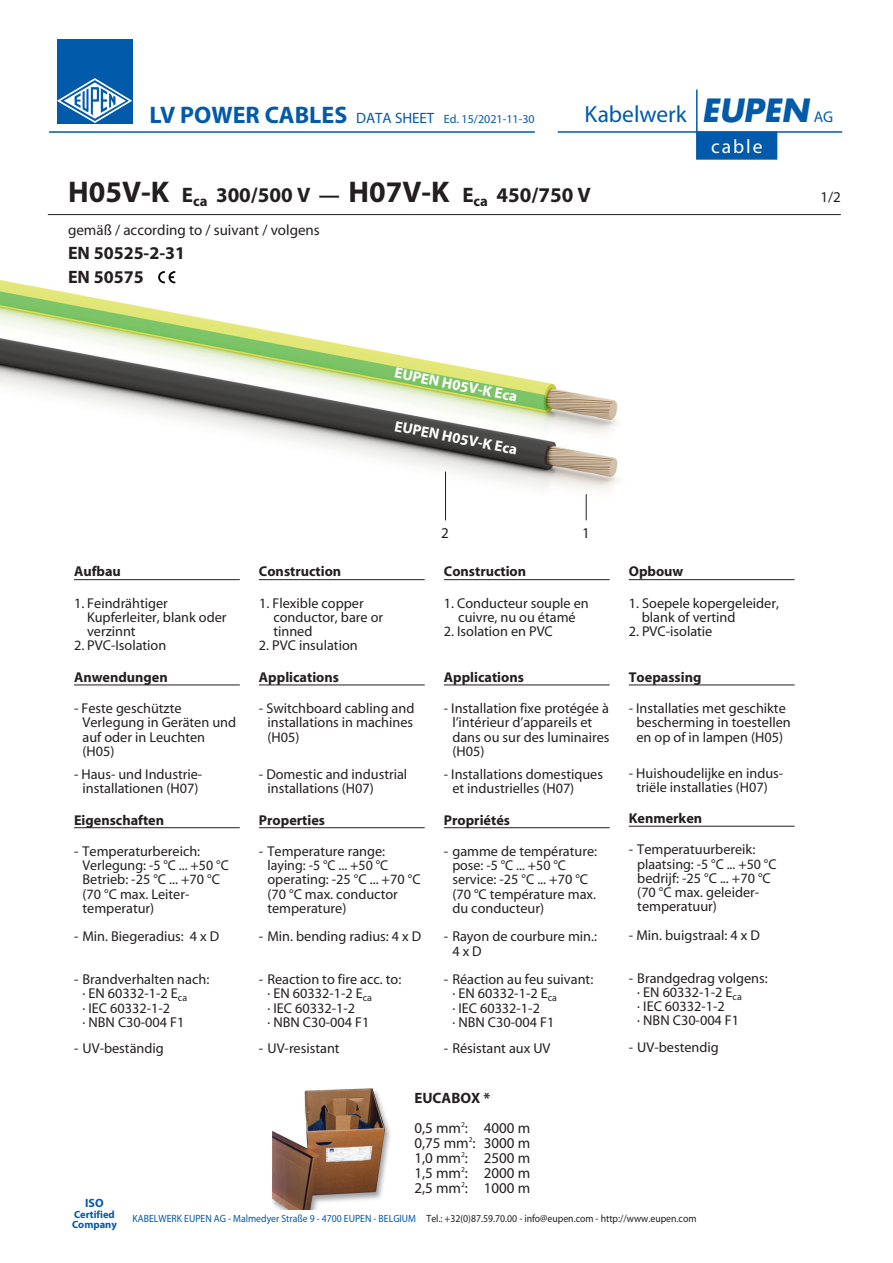
<style>
.page{position:relative;width:893px;height:1263px;background:#fff}
.page>*{position:absolute;margin:0;border:0;box-sizing:border-box;transform-origin:0 0}
.t1{font:23.4px "Myriad";color:#015aaa}
.t2{font:700 21px "Myriad";color:#231f20}
.t3{font:19.5px "Myriad";letter-spacing:.1em;color:#fff}
.t4{font:700 18px "Myriad";color:#231f20}
.t5{font:15px "Myriad";color:#231f20}
.t6{font:700 15px "Myriad";color:#fff}
.t7{font:700 15px "Myriad";color:#231f20}
.t8{font:14.25px/14.2px "Myriad";color:#231f20}
.t9{font:700 14.25px "Myriad";color:#231f20}
.t10{font:12px "Myriad";color:#015aaa}
.t11{font:700 12px "Myriad Pro";color:#015aaa}
.t12{font:10.5px "Myriad";color:#231f20;scale:.93 1}
.t13{font:700 10.5px "Myriad Pro";color:#015aaa}
.s1{font-weight:700;font-size:24px}
.s2{font-size:15px}
.s3{font-family:"Futura";font-weight:700;font-style:italic;font-size:31.2px}
.s4{font-size:15.6px}
.s5{font-size:30px}
.s6{font-size:12px;color:#fff}
.s7{color:#015aaa}
</style>
<div class="page">
<img style="left:0;top:214px;width:720px;height:307px">
<hr style="left:445px;top:472px;width:1px;height:48px;background:#231f20">
<svg style="left:586px;top:494px;width:1px;height:26px"></svg>
<img style="left:273px;top:1088px;width:117px;height:121px">
<svg style="left:696px;top:89px;width:82px;height:71px"></svg>
<hr style="left:558px;top:131px;width:284px;height:2px;background:#015aaa">
<hr style="left:49px;top:131px;width:486px;height:2px;background:#015aaa">
<div style="left:57px;top:39px;width:75px;height:85px;background:#015aaa"></div>
<svg style="left:57px;top:78px;width:75px;height:45px"></svg>
<hr style="left:74px;top:579px;width:166px;height:1px;background:#231f20">
<hr style="left:74px;top:684px;width:166px;height:1px;background:#231f20">
<hr style="left:74px;top:827px;width:166px;height:1px;background:#231f20">
<hr style="left:259px;top:579px;width:166px;height:1px;background:#231f20">
<hr style="left:259px;top:684px;width:166px;height:1px;background:#231f20">
<hr style="left:259px;top:827px;width:166px;height:1px;background:#231f20">
<hr style="left:444px;top:579px;width:166px;height:1px;background:#231f20">
<hr style="left:444px;top:684px;width:166px;height:1px;background:#231f20">
<hr style="left:444px;top:827px;width:166px;height:1px;background:#231f20">
<hr style="left:629px;top:579px;width:166px;height:1px;background:#231f20">
<hr style="left:629px;top:684px;width:166px;height:1px;background:#231f20">
<hr style="left:629px;top:826px;width:166px;height:1px;background:#231f20">
<hr style="left:48px;top:214px;width:793px;height:1px;background:#231f20">
<svg style="left:158px;top:271px;width:17px;height:13px"></svg>
<p class="t10" style="left:150px;top:114px;width:387px"><span class="s1">LV POWER CABLES</span> <span class="s2">DATA SHEET</span> Ed. 15/2021-11-30</p>
<p class="t1" style="left:585px;top:105px;width:250px">Kabelwerk <span class="s3">EUPEN</span> <span class="s4">AG</span></p>
<p class="t2" style="left:68px;top:187px;width:524px"><span class="s5">H05V-K</span> E<sub>ca</sub> 300/500 V — <span class="s5">H07V-K</span> E<sub>ca</sub> 450/750 V</p>
<p class="t5" style="left:68px;top:224px;width:253px">gemäß / according to / suivant / volgens</p>
<p class="t4" style="left:68px;top:246px;width:119px">EN 50525-2-31</p>
<p class="t4" style="left:68px;top:270px;width:77px">EN 50575</p>
<p class="t3" style="left:711px;top:139px;width:53px">cable</p>
<p class="t5" style="left:820px;top:192px;width:22px">1/2</p>
<p class="t6" style="left:396px;top:367px;width:126px;rotate:11deg">EUPEN H05V-K Eca</p>
<p class="t6" style="left:396px;top:420px;width:126px;rotate:11deg">EUPEN H05V-K Eca</p>
<p class="t9" style="left:74px;top:566px;width:48px">Aufbau</p>
<p class="t8" style="left:74px;top:597px;width:95px">1. Feindrähtiger</p>
<p class="t8" style="left:87px;top:611px;width:141px">Kupferleiter, blank oder</p>
<p class="t8" style="left:87px;top:625px;width:50px">verzinnt</p>
<p class="t8" style="left:74px;top:640px;width:94px">2. PVC-Isolation</p>
<p class="t9" style="left:74px;top:672px;width:95px">Anwendungen</p>
<p class="t8" style="left:83px;top:702px;width:155px;text-indent:-9px">- Feste geschützte<br>Verlegung in Geräten und auf oder in Leuchten (H05)</p>
<p class="t8" style="left:74px;top:768px;width:130px;text-align:center">- Haus- und Industrie - installationen (H07)</p>
<p class="t9" style="left:74px;top:814px;width:92px">Eigenschaften</p>
<p class="t8" style="left:74px;top:845px;width:128px">- Temperaturbereich:</p>
<p class="t8" style="left:83px;top:859px;width:148px">Verlegung: -5 °C ... +50 °C</p>
<p class="t8" style="left:83px;top:873px;width:139px">Betrieb: -25 °C ... +70 °C</p>
<p class="t8" style="left:83px;top:888px;width:108px">(70 °C max. Leiter - temperatur)</p>
<p class="t8" style="left:74px;top:930px;width:147px">- Min. Biegeradius: 4 x D</p>
<p class="t8" style="left:74px;top:973px;width:137px">- Brandverhalten nach:</p>
<p class="t8" style="left:83px;top:987px;width:106px">· EN 60332-1-2 E<sub>ca</sub></p>
<p class="t8" style="left:83px;top:1002px;width:89px">· IEC 60332-1-2</p>
<p class="t8" style="left:83px;top:1016px;width:103px">· NBN C30-004 F1</p>
<p class="t8" style="left:74px;top:1042px;width:91px">- UV-beständig</p>
<p class="t9" style="left:259px;top:566px;width:84px">Construction</p>
<p class="t8" style="left:273px;top:597px;width:111px;text-indent:-14px">1. Flexible copper conductor, bare or tinned</p>
<p class="t8" style="left:259px;top:640px;width:100px">2. PVC insulation</p>
<p class="t9" style="left:259px;top:672px;width:82px">Applications</p>
<p class="t8" style="left:267px;top:702px;width:149px;text-align:justify;text-indent:-9px">- Switchboard cabling and installations in machines (H05)</p>
<p class="t8" style="left:267px;top:768px;width:141px;text-indent:-9px">- Domestic and industrial installat ions (H07)</p>
<p class="t9" style="left:259px;top:814px;width:68px">Properties</p>
<p class="t8" style="left:259px;top:845px;width:128px">- Temperature range:</p>
<p class="t8" style="left:267px;top:859px;width:122px">laying: -5 °C ... +50 °C</p>
<p class="t8" style="left:267px;top:873px;width:155px">operating: -25 °C ... +70 °C</p>
<p class="t8" style="left:267px;top:888px;width:132px">(70 °C max. conductor temperature)</p>
<p class="t8" style="left:259px;top:930px;width:164px">- Min. bending radius: 4 x D</p>
<p class="t8" style="left:259px;top:973px;width:144px">- Reaction to fire acc. to:</p>
<p class="t8" style="left:267px;top:987px;width:106px">· EN 60332-1-2 E<sub>ca</sub></p>
<p class="t8" style="left:267px;top:1002px;width:89px">· IEC 60332-1-2</p>
<p class="t8" style="left:267px;top:1016px;width:103px">· NBN C30-004 F1</p>
<p class="t8" style="left:259px;top:1042px;width:82px">- UV-resistant</p>
<p class="t5" style="left:441px;top:528px;width:9px">2</p>
<p class="t5" style="left:582px;top:528px;width:9px">1</p>
<p class="t9" style="left:444px;top:566px;width:84px">Construction</p>
<p class="t8" style="left:444px;top:597px;width:146px">1. Conducteur souple en</p>
<p class="t8" style="left:458px;top:611px;width:119px">cuivre, nu ou étamé</p>
<p class="t8" style="left:444px;top:625px;width:111px">2. Isolation en PVC</p>
<p class="t9" style="left:444px;top:672px;width:82px">Applications</p>
<p class="t8" style="left:452px;top:702px;width:159px;text-indent:-9px">- Installation fixe protégée à l’intérieur d’appareils et dans ou sur des luminaires (H05)</p>
<p class="t8" style="left:452px;top:768px;width:152px;text-indent:-9px">- Installations domestiques et industrielles (H07)</p>
<p class="t9" style="left:444px;top:814px;width:68px">Propriétés</p>
<p class="t8" style="left:444px;top:845px;width:155px">- gamme de température:</p>
<p class="t8" style="left:452px;top:859px;width:115px">pose: -5 °C ... +50 °C</p>
<p class="t8" style="left:452px;top:873px;width:137px">service: -25 °C ... +70 °C</p>
<p class="t8" style="left:452px;top:888px;width:145px">(70 °C température max. du conducteur)</p>
<p class="t8" style="left:444px;top:930px;width:155px">- Rayon de courbure min.:</p>
<p class="t8" style="left:452px;top:945px;width:31px">4 x D</p>
<p class="t8" style="left:444px;top:973px;width:151px">- Réaction au feu suivant:</p>
<p class="t8" style="left:452px;top:987px;width:106px">· EN 60332-1-2 E<sub>ca</sub></p>
<p class="t8" style="left:452px;top:1002px;width:89px">· IEC 60332-1-2</p>
<p class="t8" style="left:452px;top:1016px;width:158px">· NBN C30-004 F1<span class="s6">pour éviter</span></p>
<p class="t8" style="left:444px;top:1042px;width:108px">- Résistant aux UV</p>
<p class="t7" style="left:414px;top:1092px;width:77px">EUCABOX *</p>
<p class="t5" style="left:414px;top:1122px;width:118px">0,5 mm<sup>2</sup>: 4000 m</p>
<p class="t5" style="left:414px;top:1137px;width:118px">0,75 mm<sup>2</sup>: 3000 m</p>
<p class="t5" style="left:414px;top:1152px;width:118px">1,0 mm<sup>2</sup>: 2500 m</p>
<p class="t5" style="left:414px;top:1167px;width:118px">1,5 mm<sup>2</sup>: 2000 m</p>
<p class="t5" style="left:414px;top:1182px;width:118px">2,5 mm<sup>2</sup>: 1000 m</p>
<p class="t9" style="left:629px;top:566px;width:56px">Opbouw</p>
<p class="t8" style="left:629px;top:597px;width:152px">1. Soepele kopergeleider,</p>
<p class="t8" style="left:642px;top:611px;width:95px">blank of vertind</p>
<p class="t8" style="left:629px;top:625px;width:85px">2. PVC-isolatie</p>
<p class="t9" style="left:629px;top:672px;width:74px">Toepassing</p>
<p class="t8" style="left:629px;top:702px;width:163px;text-align:center">- Installaties met geschikte bescherming in toestellen en op of in lampen (H05)</p>
<p class="t8" style="left:629px;top:767px;width:156px;text-align:center">- Huishoudelijke en indus - triële installaties (H07)</p>
<p class="t9" style="left:629px;top:813px;width:75px">Kenmerken</p>
<p class="t8" style="left:629px;top:843px;width:128px">- Temperatuurbereik:</p>
<p class="t8" style="left:637px;top:858px;width:141px">plaatsing: -5 °C ... +50 °C</p>
<p class="t8" style="left:637px;top:872px;width:135px">bedrijf: -25 °C ... +70 °C</p>
<p class="t8" style="left:637px;top:886px;width:123px">(70 °C max. geleider - temperatuur)</p>
<p class="t8" style="left:629px;top:929px;width:133px">- Min. buigstraal: 4 x D</p>
<p class="t8" style="left:629px;top:972px;width:140px">- Brandgedrag volgens:</p>
<p class="t8" style="left:637px;top:986px;width:106px">· EN 60332-1-2 E<sub>ca</sub></p>
<p class="t8" style="left:637px;top:1000px;width:89px">· IEC 60332-1-2</p>
<p class="t8" style="left:637px;top:1014px;width:103px">· NBN C30-004 F1</p>
<p class="t8" style="left:629px;top:1041px;width:92px">- UV-bestendig</p>
<p class="t11" style="left:85px;top:1196px;width:20px">ISO</p>
<p class="t13" style="left:74px;top:1208px;width:42px">Certified</p>
<p class="t13" style="left:72px;top:1218px;width:46px">Company</p>
<p class="t12" style="left:133px;top:1215px;width:608px"><span class="s7">KABELWERK EUPEN AG - Malmedyer Straße 9 - 4700 EUPEN - BELGIUM</span> Tel.: +32(0)87.59.70.00 - info@eupen.com - http://www.eupen.com</p>
</div>
